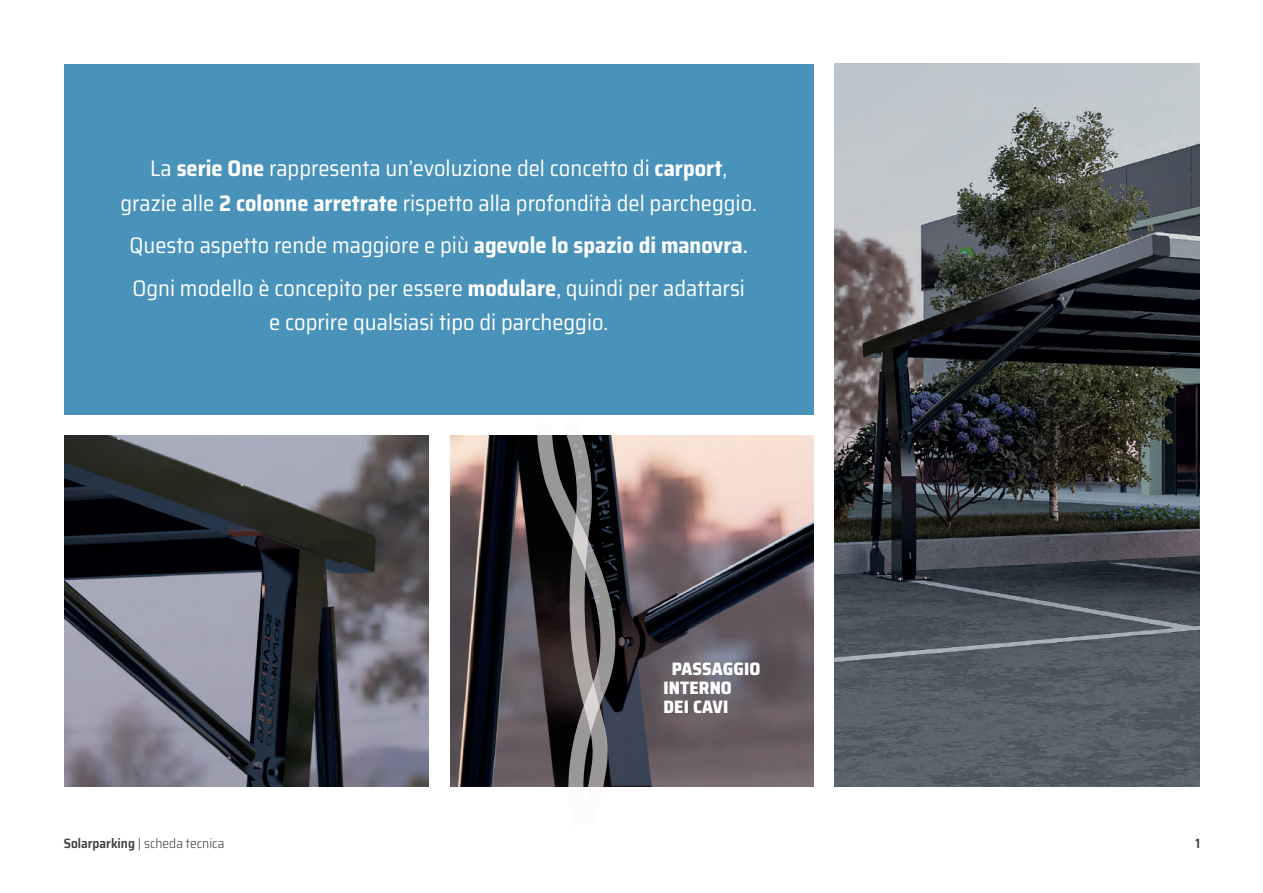
<style>
.page{position:relative;width:1263px;height:893px;background:#fff}
.page>*{position:absolute;margin:0;border:0;box-sizing:border-box;transform-origin:0 0}
.t1{font:semi-condensed 22.5px/34.5px "Saira";color:#fff;text-align:center}
.t2{font:800 semi-condensed 18px/19px "Saira";letter-spacing:.005em;color:#fff}
.t3{font:300 semi-condensed 13.5px "Saira";color:#3e3e3f}
.t4{font:600 semi-condensed 13.5px "Saira";color:#3e3e3f}
.s1{font-weight:700}
.s2{font-weight:500}
.s3{font-weight:600}
</style>
<div class="page">
<div style="left:64px;top:64px;width:750px;height:351px;background:#4992b9"></div>
<img style="left:835px;top:64px;width:364px;height:723px">
<img style="left:64px;top:436px;width:364px;height:351px">
<img style="left:451px;top:436px;width:363px;height:351px">
<svg style="left:524px;top:435px;width:115px;height:352px;background:#4a454a"></svg>
<svg style="left:544px;top:435px;width:63px;height:352px;background:#504c4e"></svg>
<p class="t1" style="left:121px;top:151px;width:638px">La <span class="s1">serie One</span> rappresenta un’evoluzione del concetto di <span class="s1">carport</span>, grazie alle <span class="s1">2 colonne arretrate</span> rispetto alla profondità del parcheggio.</p>
<p class="t1" style="left:130px;top:224px;width:620px;line-height:42.5px;text-align:left">Questo aspetto rende maggiore e più <span class="s1">agevole lo spazio di manovra</span><span class="s2">.<br></span>Ogni modello è concepito per essere <span class="s1">modulare</span>, quindi per adattarsi</p>
<p class="t1" style="left:269px;top:305px;width:341px">e coprire qualsiasi tipo di parcheggio.</p>
<p class="t2" style="left:663px;top:659px;width:98px;text-indent:8px">PASSAGGIO<br>INTERNO<br>DEI CAVI</p>
<p class="t3" style="left:64px;top:833px;width:162px"><span class="s3">Solarparking</span> | scheda tecnica</p>
<p class="t4" style="left:1195px;top:833px;width:6px">1</p>
</div>
